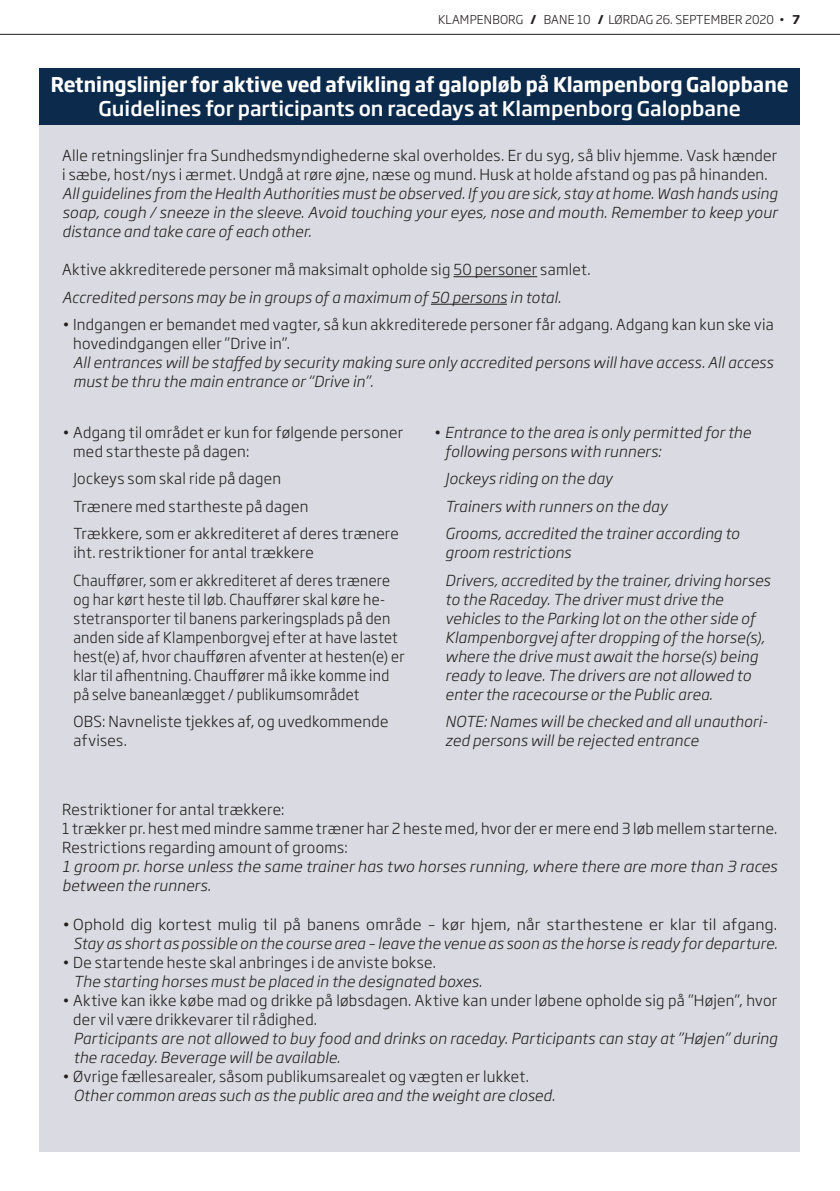
<style>
.page{position:relative;width:840px;height:1191px;background:#fff}
.page>*{position:absolute;margin:0;border:0;box-sizing:border-box;transform-origin:0 0}
.t1{font:700 20px "Soho Gothic Pro";color:#fff;scale:.93 1}
.t2{font:500 20px "Soho Gothic Pro";color:#fff}
.Tips_brødtekst{font:italic 300 15px/19px "Soho Gothic Pro";letter-spacing:.015em;color:#231f20}
.Tips_brødtekst-2{font:300 15px/19px "Soho Gothic Pro";letter-spacing:.015em;color:#231f20}
.Tips_brødtekst-3{font:300 15px/19px "Soho Gothic Pro";letter-spacing:.015em;color:#231f20;scale:.95 1}
.t3{font:300 12px "Soho Gothic Pro";letter-spacing:.015em;color:#231f20}
.s1{font-weight:700}
.s2{font-style:normal}
</style>
<div class="page">
<div style="left:39px;top:68px;width:760px;height:1083px;background:#dadbe2"></div>
<div style="left:39px;top:68px;width:760px;height:57px;background:#0c2b4c"></div>
<hr style="left:453px;top:276px;width:84px;height:1px;background:#231f20">
<hr style="left:430px;top:304px;width:76px;height:1px;background:#231f20">
<hr style="left:0;top:34px;width:839px;height:1px;background:#231f20">
<p class="t3" style="left:438px;top:10px;width:363px">KLAMPENBORG <span class="s1">/</span> BANE 10 <span class="s1">/</span> LØRDAG 26. SEPTEMBER 2020 • <span class="s1">7</span></p>
<p class="t1" style="left:51px;top:69px;width:794px">Retningslinjer for aktive ved afvikling af galopløb på Klampenborg Galopbane</p>
<p class="t2" style="left:98px;top:93px;width:643px">Guidelines for participants on racedays at Klampenborg Galopbane</p>
<p class="Tips_brødtekst-2" style="left:62px;top:145px;width:716px">Alle retningslinjer fra Sundhedsmyndighederne skal overholdes. Er du syg, så bliv hjemme. Vask hænder i sæbe, host/nys i ærmet. Undgå at røre øjne, næse og mund. Husk at holde afstand og pas på hinanden.</p>
<p class="Tips_brødtekst" style="left:62px;top:183px;width:716px;text-align:justify">All guidelines from the Health Authorities must be observed. If you are sick, stay at home. Wash hands using soap, cough / sneeze in the sleeve. Avoid touching your eyes, nose and mouth. Remember to keep your distance and take care of each other.</p>
<p class="Tips_brødtekst-2" style="left:62px;top:259px;width:529px">Aktive akkrediterede personer må maksimalt opholde sig 50 personer samlet.</p>
<p class="Tips_brødtekst" style="left:62px;top:287px;width:500px">Accredited persons may be in groups of a maximum of 50 persons in total.</p>
<p class="Tips_brødtekst" style="left:73px;top:314px;width:701px;text-indent:-11px"><span class="s2">• Indgangen er bemandet med vagter, så kun akkrediterede personer får adgang. Adgang kan kun ske via hovedindgangen eller ”Drive in”.<br></span>All entrances will be staffed by security making sure only accredited persons will have access. All access must be thru the main entrance or “Drive in”.</p>
<p class="Tips_brødtekst-2" style="left:73px;top:421px;width:331px;text-indent:-11px">• Adgang til området er kun for følgende personer med startheste på dagen:</p>
<p class="Tips_brødtekst-2" style="left:73px;top:468px;width:209px">Jockeys som skal ride på dagen</p>
<p class="Tips_brødtekst-2" style="left:73px;top:495px;width:236px">Trænere med startheste på dagen</p>
<p class="Tips_brødtekst-2" style="left:73px;top:523px;width:327px">Trækkere, som er akkrediteret af deres trænere iht. restriktioner for antal trækkere</p>
<p class="Tips_brødtekst-3" style="left:73px;top:569px;width:350px">Chauffører, som er akkrediteret af deres trænere og har kørt heste til løb. Chauffører skal køre he&shy;stetransporter til banens parkeringsplads på den anden side af Klampenborgvej efter at have lastet hest(e) af, hvor chaufføren afventer at hesten(e) er klar til afhentning. Chauffører må ikke komme ind på selve baneanlægget / publikumsområdet</p>
<p class="Tips_brødtekst-2" style="left:73px;top:711px;width:316px">OBS: Navneliste tjekkes af, og uvedkommende afvises.</p>
<p class="Tips_brødtekst" style="left:444px;top:421px;width:307px;text-indent:-11px"><span class="s2">•</span> Entrance to the area is only permitted for the following persons with runners:</p>
<p class="Tips_brødtekst" style="left:445px;top:468px;width:169px">Jockeys riding on the day</p>
<p class="Tips_brødtekst" style="left:445px;top:495px;width:223px">Trainers with runners on the day</p>
<p class="Tips_brødtekst" style="left:445px;top:523px;width:295px">Grooms, accredited the trainer according to groom restrictions</p>
<p class="Tips_brødtekst" style="left:445px;top:569px;width:326px">Drivers, accredited by the trainer, driving horses to the Raceday. The driver must drive the vehicles to the Parking lot on the other side of Klampenborgvej after dropping of the horse(s), where the drive must await the horse(s) being ready to leave. The drivers are not allowed to enter the racecourse or the Public area.</p>
<p class="Tips_brødtekst" style="left:445px;top:711px;width:324px">NOTE: Names will be checked and all unauthori&shy;zed persons will be rejected entrance</p>
<p class="Tips_brødtekst-2" style="left:62px;top:799px;width:224px">Restriktioner for antal trækkere:</p>
<p class="Tips_brødtekst-2" style="left:62px;top:818px;width:716px">1 trækker pr. hest med mindre samme træner har 2 heste med, hvor der er mere end 3 løb mellem starterne.</p>
<p class="Tips_brødtekst-2" style="left:62px;top:837px;width:287px">Restrictions regarding amount of grooms:</p>
<p class="Tips_brødtekst" style="left:62px;top:856px;width:716px">1 groom pr. horse unless the same trainer has two horses running, where there are more than 3 races between the runners.</p>
<p class="Tips_brødtekst" style="left:62px;top:913px;width:716px;text-align:right"><span class="s2">• Ophold dig kortest mulig til på banens område – kør hjem, når starthestene er klar til afgang.<br></span>Stay as short as possible on the course area – leave the venue as soon as the horse is ready for departure.</p>
<p class="Tips_brødtekst-2" style="left:62px;top:951px;width:375px">• De startende heste skal anbringes i de anviste bokse.</p>
<p class="Tips_brødtekst" style="left:73px;top:970px;width:410px">The starting horses must be placed in the designated boxes.</p>
<p class="Tips_brødtekst-2" style="left:73px;top:989px;width:705px;text-indent:-11px">• Aktive kan ikke købe mad og drikke på løbsdagen. Aktive kan under løbene opholde sig på ”Højen”, hvor der vil være drikkevarer til rådighed.</p>
<p class="Tips_brødtekst" style="left:73px;top:1027px;width:704px">Participants are not allowed to buy food and drinks on raceday. Participants can stay at ”Højen” during the raceday. Beverage will be available.</p>
<p class="Tips_brødtekst-2" style="left:62px;top:1065px;width:468px">• Øvrige fællesarealer, såsom publikumsarealet og vægten er lukket.</p>
<p class="Tips_brødtekst" style="left:73px;top:1084px;width:483px">Other common areas such as the public area and the weight are closed.</p>
</div>
